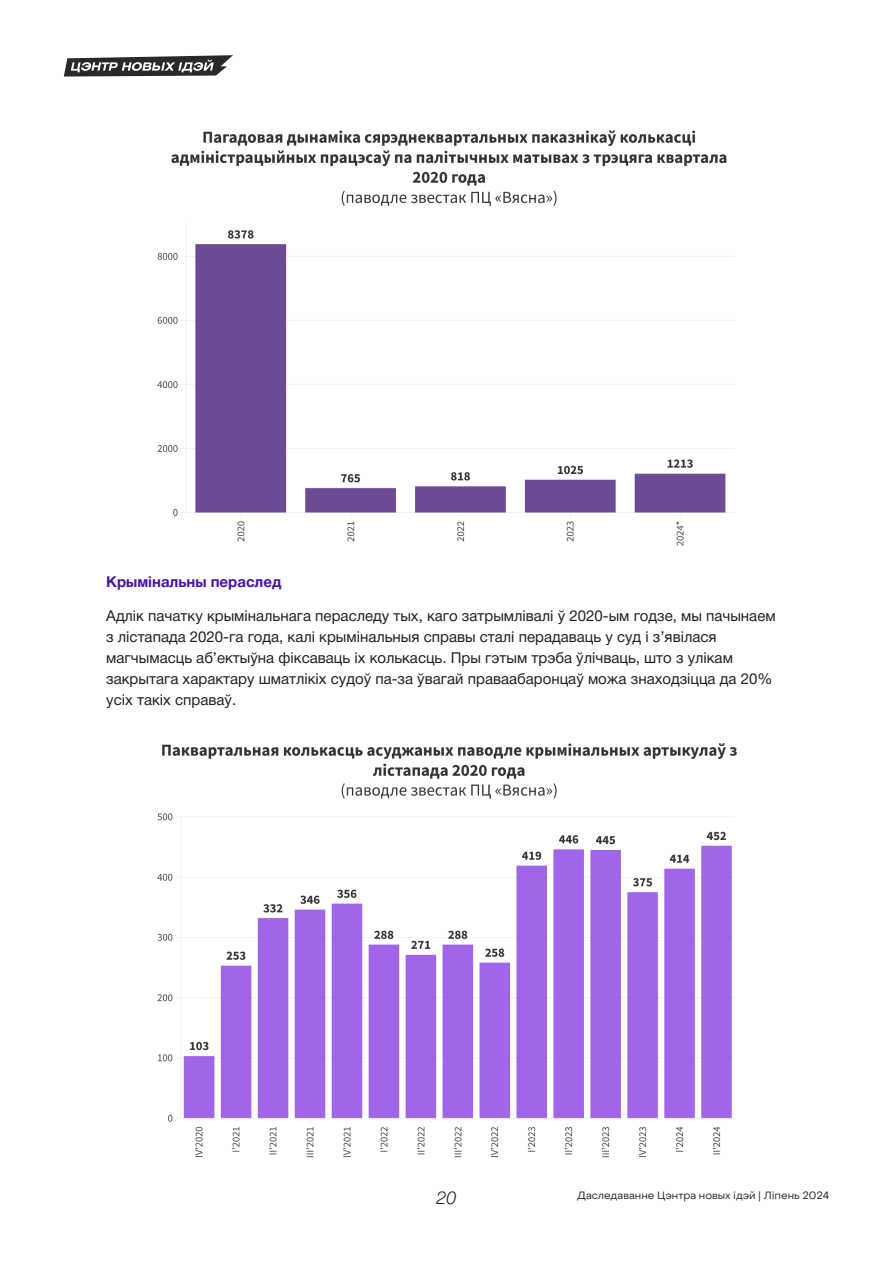
<style>
.page{position:relative;width:893px;height:1263px;background:#fff}
.page>*{position:absolute;margin:0;border:0;box-sizing:border-box;transform-origin:0 0}
.t1{font:italic 300 18px "Helvetica Neue Cyr";color:#231f20}
.абзац_под_пунктом{font:15px/21px "Helvetica Neue Cyr";color:#231f20}
.абзац_под_пунктом-2{font:700 15px "Helvetica Neue Cyr";color:#4813ad}
.t2{font:10.5px "Object Sans";color:#292929}
</style>
<div class="page">
<svg style="left:64px;top:55px;width:169px;height:22px"></svg>
<img style="left:157px;top:130px;width:578px;height:416px">
<img style="left:157px;top:743px;width:580px;height:415px">
<p class="абзац_под_пунктом-2" style="left:106px;top:574px;width:177px">Крымінальны пераслед</p>
<p class="абзац_под_пунктом" style="left:106px;top:606px;width:671px">Адлік пачатку крымінальнага пераследу тых, каго затрымлівалі ў 2020-ым годзе, мы пачынаем з лістапада 2020-га года, калі крымінальныя справы сталі перадаваць у суд і з’явілася магчымасць аб’ектыўна фіксаваць іх колькасць. Пры гэтым трэба ўлічваць, што з улікам закрытага характару шматлікіх судоў па-за ўвагай праваабаронцаў можа знаходзіцца да 20% усіх такіх справаў.</p>
<p class="t1" style="left:436px;top:1188px;width:22px">20</p>
<p class="t2" style="left:577px;top:1189px;width:253px">Даследаванне Цэнтра новых ідэй | Ліпень 2024</p>
</div>
